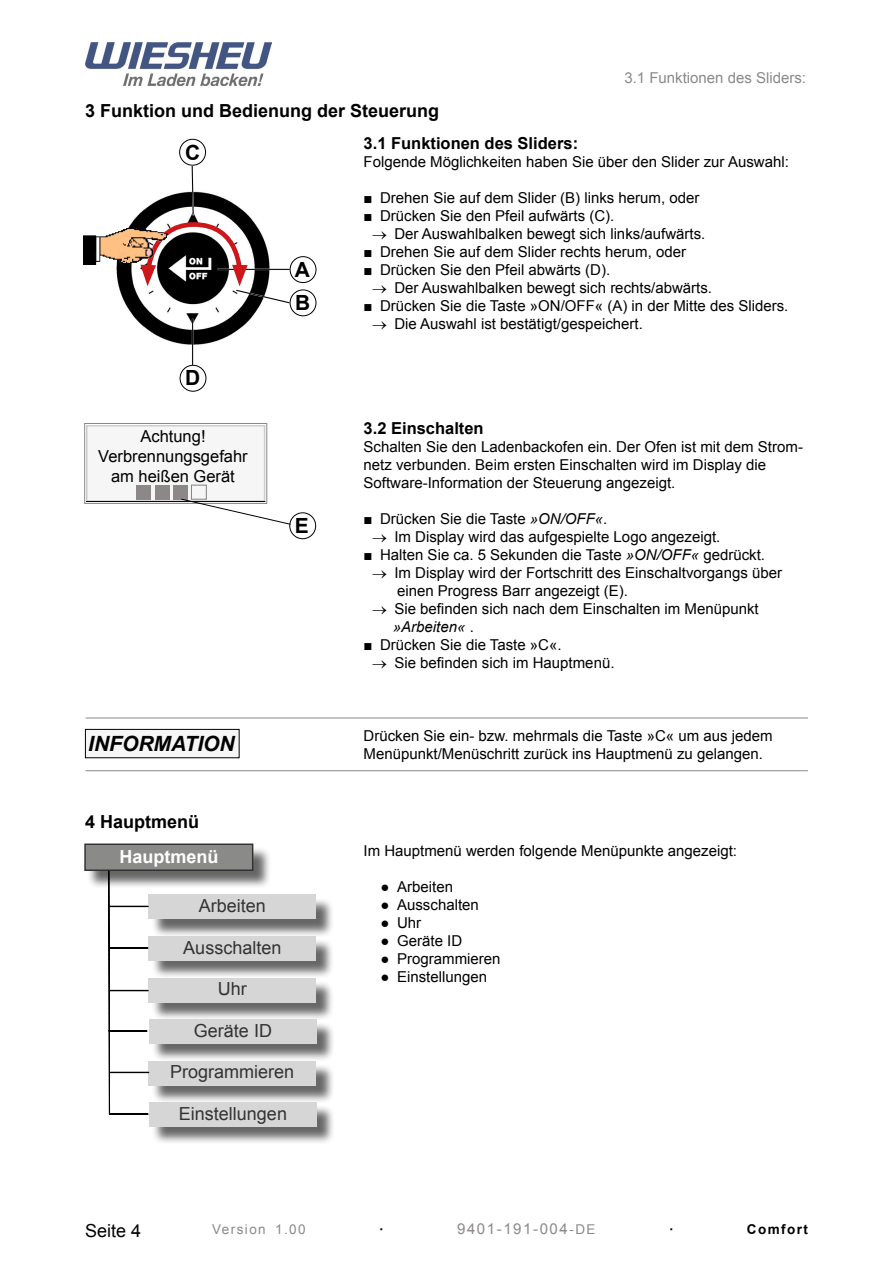
<style>
.page{position:relative;width:893px;height:1263px;background:#fff}
.page>*{position:absolute;margin:0;border:0;box-sizing:border-box;transform-origin:0 0}
.t1{font:italic 700 21px "Arial";color:#000}
.t2{font:700 20.85px/33.2px "Arial";color:#000}
.t3{font:18px "Arial";color:#000}
.t4{font:700 18px "Arial";color:#000}
.t5{font:700 18px "Arial";color:#fff}
.t6{font:16.5px/19.8px "Arial";color:#000;text-align:center}
.t7{font:700 16.5px "Arial";color:#000}
.t8{font:15px/18px "Arial";color:#000}
.t9{font:15px "Arial";color:#8d8888}
.t10{font:15px "Arial";letter-spacing:.105em;color:#8d8888}
.t11{font:13.5px "Arial";letter-spacing:.105em;color:#8d8888}
.t12{font:700 13.5px "Arial";letter-spacing:.105em;color:#000}
.s1{font-style:italic}
.s2{font-size:13.5px}
</style>
<div class="page">
<img style="left:85px;top:42px;width:186px;height:44px">
<div style="left:289px;top:512px;width:27px;height:27px;border:1px solid #000;border-radius:50%"></div>
<hr style="left:85px;top:718px;width:723px;height:1px;background:#8d8888">
<div style="left:85px;top:729px;width:155px;height:29px;background:#f6f6f6;border:1px solid #000"></div>
<div style="left:86px;top:846px;width:186px;height:44px;background:#000;opacity:.75"></div>
<div style="left:85px;top:844px;width:168px;height:26px;background:#8a8a89"></div>
<div style="left:84px;top:843px;width:169px;height:28px;border:2px solid #000"></div>
<div style="left:151px;top:897px;width:184px;height:41px;background:#000;opacity:.75"></div>
<div style="left:149px;top:895px;width:167px;height:24px;background:#d6d6d6"></div>
<div style="left:151px;top:939px;width:184px;height:41px;background:#000;opacity:.75"></div>
<div style="left:149px;top:936px;width:167px;height:25px;background:#d6d6d6"></div>
<div style="left:151px;top:980px;width:184px;height:41px;background:#000;opacity:.75"></div>
<div style="left:149px;top:978px;width:167px;height:24px;background:#d6d6d6"></div>
<div style="left:151px;top:1022px;width:184px;height:41px;background:#000;opacity:.75"></div>
<div style="left:149px;top:1019px;width:168px;height:25px;background:#d6d6d6"></div>
<div style="left:151px;top:1063px;width:184px;height:41px;background:#000;opacity:.75"></div>
<div style="left:149px;top:1061px;width:167px;height:24px;background:#d6d6d6"></div>
<div style="left:151px;top:1105px;width:184px;height:41px;background:#000;opacity:.75"></div>
<div style="left:149px;top:1102px;width:168px;height:25px;background:#d6d6d6"></div>
<svg style="left:108px;top:871px;width:41px;height:244px"></svg>
<div style="left:84px;top:423px;width:183px;height:81px;border:1px solid #8d8888"></div>
<div style="left:86px;top:425px;width:179px;height:77px;background:#f6f6f6;border:2px solid #ccc"></div>
<hr style="left:86px;top:501px;width:179px;height:1px;background:#000">
<div style="left:136px;top:485px;width:15px;height:14px;background:#8d8888"></div>
<div style="left:155px;top:485px;width:15px;height:14px;background:#8d8888"></div>
<div style="left:173px;top:485px;width:14px;height:14px;background:#8d8888"></div>
<div style="left:191px;top:485px;width:16px;height:15px;border:1px solid #8d8888"></div>
<hr style="left:85px;top:770px;width:723px;height:1px;background:#8d8888">
<img style="left:116px;top:213px;width:144px;height:133px">
<svg style="left:187px;top:313px;width:12px;height:11px"></svg>
<div style="left:290px;top:256px;width:26px;height:27px;border:1px solid #000;border-radius:50%"></div>
<div style="left:290px;top:289px;width:26px;height:27px;border:1px solid #000;border-radius:50%"></div>
<div style="left:179px;top:139px;width:27px;height:27px;border:1px solid #000;border-radius:50%"></div>
<div style="left:180px;top:365px;width:26px;height:27px;border:1px solid #000;border-radius:50%"></div>
<hr style="left:192px;top:319px;width:1px;height:46px;background:#000">
<svg style="left:140px;top:164px;width:151px;height:141px"></svg>
<img style="left:84px;top:229px;width:83px;height:36px">
<svg style="left:181px;top:499px;width:110px;height:26px"></svg>
<p class="t9" style="left:624px;top:68px;width:183px">3.1 Funktionen des Sliders:</p>
<p class="t4" style="left:85px;top:99px;width:356px">3 Funktion und Bedienung der Steuerung</p>
<p class="t7" style="left:364px;top:132px;width:216px">3.1 Funktionen des Sliders:</p>
<p class="t8" style="left:364px;top:153px;width:427px">Folgende Möglichkeiten haben Sie über den Slider zur Auswahl:</p>
<p class="t8" style="left:364px;top:189px;width:337px">■ Drehen Sie auf dem Slider (B) links herum, oder</p>
<p class="t8" style="left:364px;top:207px;width:252px">■ Drücken Sie den Pfeil aufwärts (C).</p>
<p class="t8" style="left:372px;top:225px;width:335px">→ Der Auswahlbalken bewegt sich links/aufwärts.</p>
<p class="t8" style="left:364px;top:243px;width:324px">■ Drehen Sie auf dem Slider rechts herum, oder</p>
<p class="t8" style="left:364px;top:261px;width:248px">■ Drücken Sie den Pfeil abwärts (D).</p>
<p class="t8" style="left:372px;top:279px;width:341px">→ Der Auswahlbalken bewegt sich rechts/abwärts.</p>
<p class="t8" style="left:364px;top:297px;width:426px">■ Drücken Sie die Taste »ON/OFF« (A) in der Mitte des Sliders.</p>
<p class="t8" style="left:372px;top:315px;width:272px">→ Die Auswahl ist bestätigt/gespeichert.</p>
<h2 class="t2" style="left:185px;top:137px;width:17px">C</h2>
<h2 class="t2" style="left:295px;top:254px;width:17px">A<br>B</h2>
<h2 class="t2" style="left:185px;top:362px;width:17px">D</h2>
<p class="t6" style="left:98px;top:427px;width:151px">Achtung!<br>Verbrennungsgefahr am heißen Gerät</p>
<h2 class="t2" style="left:295px;top:510px;width:15px">E</h2>
<h1 class="t1" style="left:88px;top:729px;width:148px">INFORMATION</h1>
<p class="t4" style="left:85px;top:809px;width:116px">4 Hauptmenü</p>
<p class="t5" style="left:119px;top:844px;width:100px">Hauptmenü</p>
<p class="t3" style="left:199px;top:894px;width:69px">Arbeiten</p>
<p class="t3" style="left:183px;top:936px;width:100px">Ausschalten</p>
<p class="t3" style="left:218px;top:977px;width:30px">Uhr</p>
<p class="t3" style="left:194px;top:1019px;width:80px">Geräte ID</p>
<p class="t3" style="left:170px;top:1060px;width:126px">Programmieren</p>
<p class="t3" style="left:179px;top:1102px;width:110px">Einstellungen</p>
<p class="t7" style="left:364px;top:417px;width:122px">3.2 Einschalten</p>
<p class="t8" style="left:364px;top:438px;width:441px">Schalten Sie den Ladenbackofen ein. Der Ofen ist mit dem Strom&shy;netz verbunden. Beim ersten Einschalten wird im Display die<br>Software-Information der Steuerung angezeigt.</p>
<p class="t8" style="left:364px;top:510px;width:245px">■ Drücken Sie die Taste <span class="s1">»ON/OFF«</span>.</p>
<p class="t8" style="left:372px;top:528px;width:350px">→ Im Display wird das aufgespielte Logo angezeigt.</p>
<p class="t8" style="left:364px;top:546px;width:403px">■ Halten Sie ca. 5 Sekunden die Taste <span class="s1">»ON/OFF«</span> gedrückt.</p>
<p class="t8" style="left:397px;top:564px;width:386px;text-indent:-25px">→ Im Display wird der Fortschritt des Einschaltvorgangs über einen Progress Barr angezeigt (E).</p>
<p class="t8" style="left:393px;top:600px;width:367px;text-indent:-21px">→ Sie befinden sich nach dem Einschalten im Menüpunkt <span class="s1">»Arbeiten«</span> .</p>
<p class="t8" style="left:364px;top:636px;width:200px">■ Drücken Sie die Taste »C«.</p>
<p class="t8" style="left:372px;top:654px;width:244px">→ Sie befinden sich im Hauptmenü.</p>
<p class="t8" style="left:364px;top:727px;width:411px">Drücken Sie ein- bzw. mehrmals die Taste »C« um aus jedem<br>Menüpunkt/Menüschritt zurück ins Hauptmenü zu gelangen.</p>
<p class="t8" style="left:364px;top:842px;width:375px">Im Hauptmenü werden folgende Menüpunkte angezeigt:</p>
<p class="t8" style="left:381px;top:878px;width:74px">● Arbeiten</p>
<p class="t8" style="left:381px;top:896px;width:100px">● Ausschalten</p>
<p class="t8" style="left:381px;top:914px;width:42px">● Uhr</p>
<p class="t8" style="left:381px;top:932px;width:83px">● Geräte ID</p>
<p class="t8" style="left:381px;top:950px;width:121px">● Programmieren</p>
<p class="t8" style="left:381px;top:968px;width:108px">● Einstellungen</p>
<p class="t3" style="left:85px;top:1218px;width:58px">Seite 4</p>
<p class="t11" style="left:212px;top:1220px;width:95px">Version 1.00</p>
<p class="t12" style="left:379px;top:1220px;width:6px">·</p>
<p class="t10" style="left:457px;top:1219px;width:140px">9401-191-004<span class="s2">-DE</span></p>
<p class="t12" style="left:669px;top:1220px;width:6px">·</p>
<p class="t12" style="left:747px;top:1220px;width:62px">Comfort</p>
</div>
